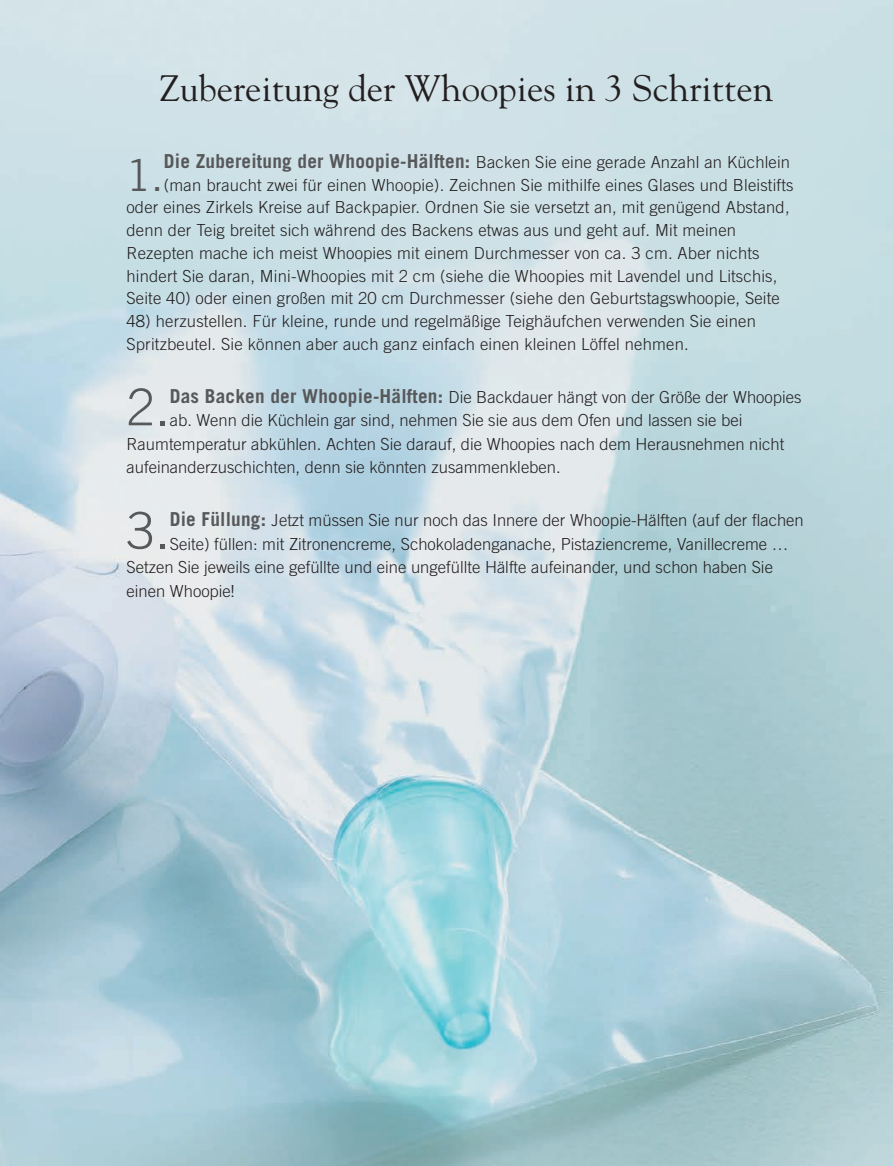
<style>
.page{position:relative;width:893px;height:1166px;background:#fff}
.page>*{position:absolute;margin:0;border:0;box-sizing:border-box;transform-origin:0 0}
.t1{font:300 50.75px "Trade Gothic LT Std";color:#57585a}
.t2{font:300 43.93px "Trade Gothic LT Std";color:#57585a}
.t3{font:36.75px "Goudy Std";color:#231f20}
.t4{font:300 16.62px/22.8px "Trade Gothic LT Std";letter-spacing:.01em;color:#231f20}
.s1{font-weight:700;font-size:19.25px;color:#57585a}
</style>
<div class="page">
<img style="left:0;top:0;width:893px;height:1166px">
<p class="t3" style="left:160px;top:65px;width:615px">Zubereitung der Whoopies in 3 Schritten</p>
<p class="t2" style="left:126px;top:149px;width:38px">1.</p>
<p class="t4" style="left:164px;top:150px;width:628px"><span class="s1">Die Zubereitung der Whoopie-Hälften:</span> Backen Sie eine gerade Anzahl an Küchlein</p>
<p class="t4" style="left:164px;top:173px;width:631px">(man braucht zwei für einen Whoopie). Zeichnen Sie mithilfe eines Glases und Bleistifts</p>
<p class="t4" style="left:126px;top:196px;width:665px">oder eines Zirkels Kreise auf Backpapier. Ordnen Sie sie versetzt an, mit genügend Abstand,</p>
<p class="t4" style="left:126px;top:219px;width:611px">denn der Teig breitet sich während des Backens etwas aus und geht auf. Mit meinen</p>
<p class="t4" style="left:126px;top:241px;width:635px">Rezepten mache ich meist Whoopies mit einem Durchmesser von ca. 3 cm. Aber nichts</p>
<p class="t4" style="left:126px;top:264px;width:652px">hindert Sie daran, Mini-Whoopies mit 2 cm (siehe die Whoopies mit Lavendel und Litschis,</p>
<p class="t4" style="left:126px;top:287px;width:655px">Seite 40) oder einen großen mit 20 cm Durchmesser (siehe den Geburtstagswhoopie, Seite</p>
<p class="t4" style="left:126px;top:310px;width:631px">48) herzustellen. Für kleine, runde und regelmäßige Teighäufchen verwenden Sie einen<br>Spritzbeutel. Sie können aber auch ganz einfach einen kleinen Löffel nehmen.</p>
<p class="t1" style="left:126px;top:377px;width:44px">2.</p>
<p class="t4" style="left:170px;top:385px;width:633px"><span class="s1">Das Backen der Whoopie-Hälften:</span> Die Backdauer hängt von der Größe der Whoopies</p>
<p class="t4" style="left:170px;top:409px;width:574px">ab. Wenn die Küchlein gar sind, nehmen Sie sie aus dem Ofen und lassen sie bei</p>
<p class="t4" style="left:127px;top:432px;width:659px">Raumtemperatur abkühlen. Achten Sie darauf, die Whoopies nach dem Herausnehmen nicht</p>
<p class="t4" style="left:127px;top:456px;width:436px">aufeinanderzuschichten, denn sie könnten zusammenkleben.</p>
<p class="t1" style="left:126px;top:500px;width:44px">3.</p>
<p class="t4" style="left:170px;top:508px;width:635px"><span class="s1">Die Füllung:</span> Jetzt müssen Sie nur noch das Innere der Whoopie-Hälften (auf der flachen</p>
<p class="t4" style="left:170px;top:532px;width:620px">Seite) füllen: mit Zitronencreme, Schokoladenganache, Pistaziencreme, Vanillecreme …</p>
<p class="t4" style="left:127px;top:556px;width:648px">Setzen Sie jeweils eine gefüllte und eine ungefüllte Hälfte aufeinander, und schon haben Sie</p>
<p class="t4" style="left:127px;top:579px;width:110px">einen Whoopie!</p>
</div>
